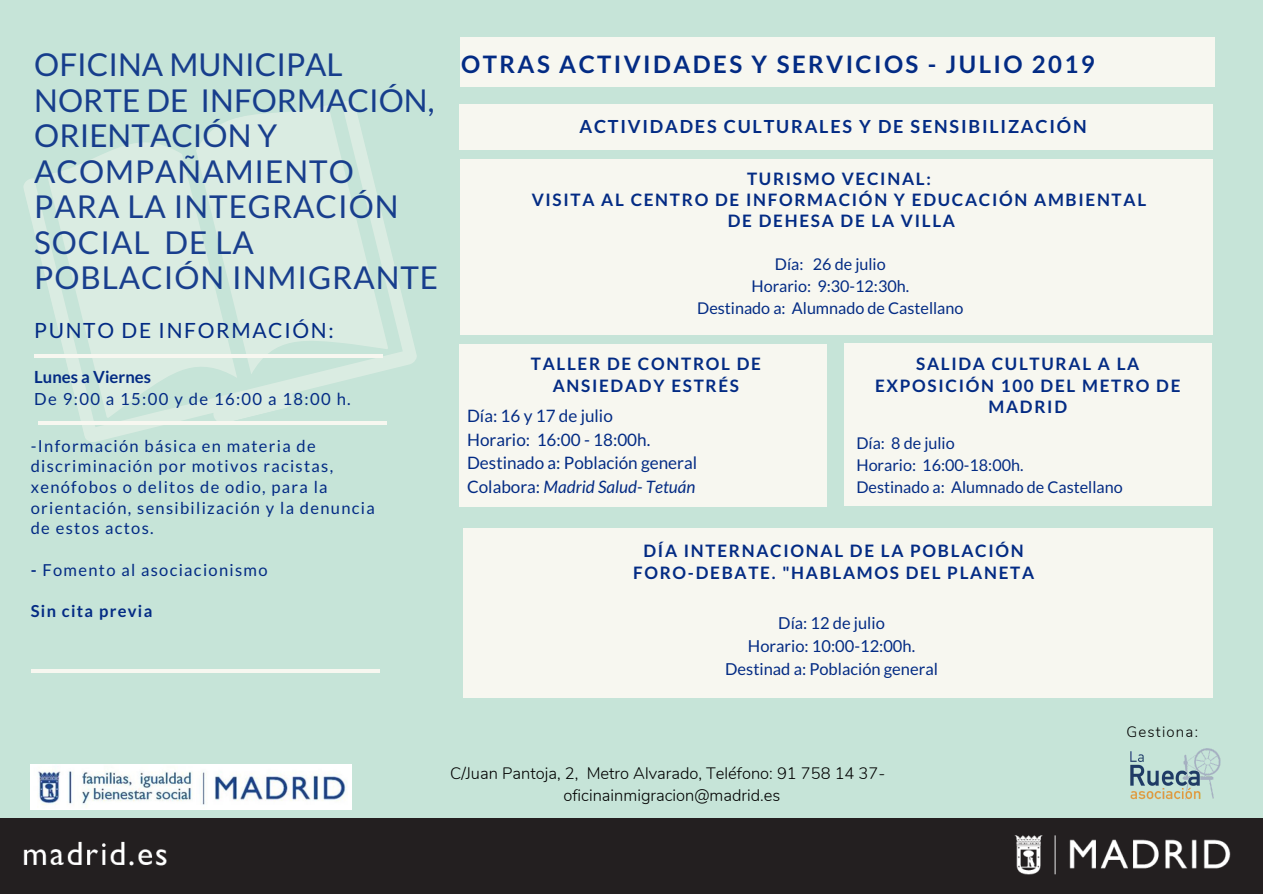
<style>
.page{position:relative;width:1263px;height:894px;background:#fff}
.page>*{position:absolute;margin:0;border:0;box-sizing:border-box;transform-origin:0 0}
.t1{font:31.5px/35.4px "Lato";letter-spacing:.03em;color:#032b84}
.t2{font:700 24px "Lato";letter-spacing:.1em;color:#032b84}
.t3{font:21px "Lato";letter-spacing:.08em;color:#032b84}
.t4{font:700 18px "Lato";letter-spacing:.1em;color:#032b84}
.t5{font:700 17.1px/21.3px "Lato";letter-spacing:.1em;color:#032b84;text-align:center}
.t6{font:17.1px/23.4px "Lato";color:#032b84}
.t7{font:16.65px "Lato";letter-spacing:.08em;color:#032b84}
.t8{font:700 16.65px "Lato";color:#032b84}
.t9{font:16.5px/20.7px "Lato";letter-spacing:.08em;color:#032b84}
.t10{font:300 16.5px/21.6px "Nunito";color:#000;text-align:center}
.t11{font:16.5px/23px "Lato";color:#032b84;text-align:center}
.t12{font:700 16.5px "Lato";letter-spacing:.08em;color:#032b84}
.t13{font:16.2px/22.2px "Lato";color:#032b84;text-align:center}
.t14{font:300 15px "Nunito";letter-spacing:.08em;color:#000}
.s1{font-weight:700}
.s2{font-style:italic}
</style>
<div class="page">
<div style="left:0;top:0;width:1263px;height:893px;background:#c6e4d8"></div>
<div style="left:464px;top:528px;width:749px;height:170px;background:#f7f7f0"></div>
<div style="left:460px;top:159px;width:752px;height:175px;background:#f7f7f0"></div>
<div style="left:460px;top:37px;width:755px;height:50px;background:#f7f7f0"></div>
<div style="left:459px;top:104px;width:754px;height:45px;background:#f7f7f0"></div>
<svg style="left:23px;top:101px;width:394px;height:341px;fill:#daece2"></svg>
<hr style="left:34px;top:354px;width:349px;height:4px;background:#f7f7f0">
<hr style="left:31px;top:669px;width:348px;height:3px;background:#f7f7f0">
<div style="left:844px;top:343px;width:368px;height:162px;background:#f7f7f0"></div>
<div style="left:459px;top:344px;width:368px;height:162px;background:#f7f7f0"></div>
<div style="left:1px;top:818px;width:1262px;height:74px;background:#231f20"></div>
<img style="left:1130px;top:748px;width:91px;height:52px">
<hr style="left:38px;top:421px;width:348px;height:3px;background:#f7f7f0">
<img style="left:31px;top:764px;width:320px;height:45px">
<h1 class="t1" style="left:34px;top:46px;width:405px">OFICINA MUNICIPAL<br>NORTE DE INFORMACIÓN,<br>ORIENTACIÓN Y<br>ACOMPAÑAMIENTO<br>PARA LA INTEGRACIÓN<br>SOCIAL DE LA<br>POBLACIÓN INMIGRANTE</h1>
<p class="t3" style="left:34px;top:317px;width:301px">PUNTO DE INFORMACIÓN:</p>
<p class="t8" style="left:34px;top:367px;width:118px">Lunes a Viernes</p>
<p class="t7" style="left:34px;top:388px;width:318px">De 9:00 a 15:00 y de 16:00 a 18:00 h.</p>
<p class="t9" style="left:31px;top:434px;width:346px">-Información básica en materia de discriminación por motivos racistas, xenófobos o delitos de odio, para la orientación, sensibilización y la denuncia de estos actos.</p>
<p class="t9" style="left:31px;top:558px;width:238px"><span class="s1">-</span> Fomento al asociacionismo</p>
<p class="t12" style="left:31px;top:600px;width:123px">Sin cita previa</p>
<h2 class="t2" style="left:461px;top:49px;width:635px">OTRAS ACTIVIDADES Y SERVICIOS - JULIO 2019</h2>
<p class="t4" style="left:579px;top:115px;width:509px">ACTIVIDADES CULTURALES Y DE SENSIBILIZACIÓN</p>
<p class="t5" style="left:532px;top:167px;width:616px">TURISMO VECINAL:<br>VISITA AL CENTRO DE INFORMACIÓN Y EDUCACIÓN AMBIENTAL<br>DE DEHESA DE LA VILLA</p>
<p class="t13" style="left:697px;top:252px;width:268px">Día: 26 de julio<br>Horario: 9:30-12:30h.<br>Destinado a: Alumnado de Castellano</p>
<p class="t5" style="left:531px;top:353px;width:232px">TALLER DE CONTROL DE<br>ANSIEDADY ESTRÉS</p>
<p class="t5" style="left:875px;top:353px;width:307px">SALIDA CULTURAL A LA<br>EXPOSICIÓN 100 DEL METRO DE<br>MADRID</p>
<p class="t6" style="left:467px;top:404px;width:232px">Día: 16 y 17 de julio<br>Horario: 16:00 - 18:00h.<br>Destinado a: Población general<br>Colabora: <span class="s2">Madrid Salud- Tetuán</span></p>
<p class="t13" style="left:856px;top:431px;width:268px;text-align:left">Día: 8 de julio<br>Horario: 16:00-18:00h.<br>Destinado a: Alumnado de Castellano</p>
<p class="t5" style="left:633px;top:539px;width:403px">DÍA INTERNACIONAL DE LA POBLACIÓN<br>FORO-DEBATE. "HABLAMOS DEL PLANETA</p>
<p class="t11" style="left:725px;top:611px;width:214px">Día: 12 de julio<br>Horario: 10:00-12:00h.<br>Destinad a: Población general</p>
<p class="t10" style="left:450px;top:762px;width:437px">C/Juan Pantoja, 2, Metro Alvarado, Teléfono: 91 758 14 37- oficinainmigracion@madrid.es</p>
<p class="t14" style="left:1127px;top:721px;width:73px">Gestiona:</p>
</div>
